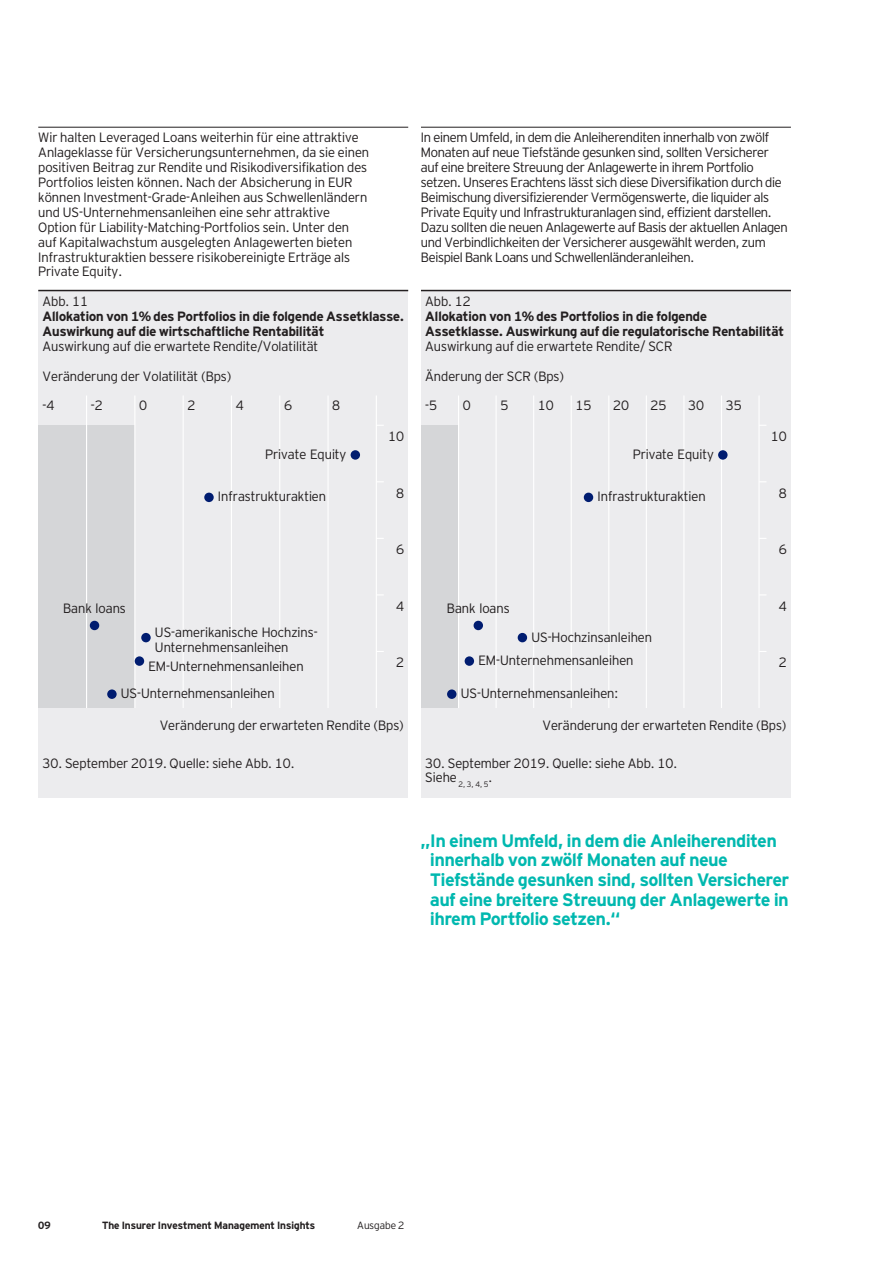
<style>
.page{position:relative;width:893px;height:1263px;background:#fff}
.page>*{position:absolute;margin:0;border:0;box-sizing:border-box;transform-origin:0 0}
._51_Body_Headings_9p{font:700 18px/19.6px "Invesco Interstate";color:#00b8af}
._9pt_3_5mm{font:300 13.5px/14.9px "Invesco Interstate";color:#231f20}
._9pt_3_5mm-2{font:300 13.5px/14.9px "Invesco Interstate";letter-spacing:-.02em;color:#231f20}
._9pt_3_5mm-3{font:700 13.5px/14.9px "Invesco Interstate";color:#231f20}
._14pt_5_25mm_1pt_Sol{font:700 10.5px "Invesco Interstate";color:#231f20}
._14pt_5_25mm_1pt_Sol-2{font:300 10.5px "Invesco Interstate";color:#231f20}
._9pt_3_5mm-4{font:300 7.8px "Invesco Interstate";color:#231f20}
.s1{font-weight:300}
</style>
<div class="page">
<hr style="left:38px;top:127px;width:370px;height:1px;background:#231f20">
<hr style="left:421px;top:127px;width:370px;height:1px;background:#231f20">
<div style="left:421px;top:291px;width:370px;height:506px;background:#ececee"></div>
<hr style="left:421px;top:290px;width:370px;height:1px;background:#231f20">
<div style="left:38px;top:291px;width:370px;height:506px;background:#ececee"></div>
<hr style="left:38px;top:290px;width:370px;height:1px;background:#231f20">
<div style="left:421px;top:425px;width:38px;height:283px;background:#d5d6d8"></div>
<hr style="left:758px;top:395px;width:2px;height:313px;background:#fff">
<hr style="left:646px;top:395px;width:1px;height:313px;background:#fff">
<hr style="left:608px;top:395px;width:1px;height:313px;background:#fff">
<hr style="left:571px;top:395px;width:1px;height:313px;background:#fff">
<hr style="left:533px;top:395px;width:1px;height:313px;background:#fff">
<hr style="left:496px;top:395px;width:1px;height:313px;background:#fff">
<hr style="left:458px;top:395px;width:1px;height:313px;background:#fff">
<hr style="left:721px;top:395px;width:1px;height:313px;background:#fff">
<hr style="left:683px;top:395px;width:1px;height:313px;background:#fff">
<div style="left:584px;top:493px;width:9px;height:9px;background:#001c70;border-radius:50%"></div>
<div style="left:518px;top:633px;width:9px;height:9px;background:#001c70;border-radius:50%"></div>
<div style="left:465px;top:656px;width:9px;height:10px;background:#001c70;border-radius:50%"></div>
<div style="left:447px;top:689px;width:9px;height:10px;background:#001c70;border-radius:50%"></div>
<div style="left:474px;top:621px;width:9px;height:9px;background:#001c70;border-radius:50%"></div>
<div style="left:718px;top:450px;width:10px;height:10px;background:#001c70;border-radius:50%"></div>
<div style="left:38px;top:425px;width:97px;height:283px;background:#d5d6d8"></div>
<hr style="left:376px;top:395px;width:1px;height:313px;background:#fff">
<hr style="left:327px;top:395px;width:2px;height:313px;background:#fff">
<hr style="left:279px;top:395px;width:1px;height:313px;background:#fff">
<hr style="left:231px;top:395px;width:1px;height:313px;background:#fff">
<hr style="left:183px;top:395px;width:1px;height:313px;background:#fff">
<hr style="left:134px;top:395px;width:1px;height:313px;background:#fff">
<hr style="left:86px;top:395px;width:1px;height:313px;background:#fff">
<div style="left:107px;top:689px;width:10px;height:10px;background:#001c70;border-radius:50%"></div>
<div style="left:135px;top:656px;width:9px;height:10px;background:#001c70;border-radius:50%"></div>
<div style="left:141px;top:633px;width:10px;height:9px;background:#001c70;border-radius:50%"></div>
<div style="left:90px;top:621px;width:9px;height:9px;background:#001c70;border-radius:50%"></div>
<div style="left:204px;top:493px;width:10px;height:9px;background:#001c70;border-radius:50%"></div>
<div style="left:351px;top:450px;width:9px;height:10px;background:#001c70;border-radius:50%"></div>
<p class="_9pt_3_5mm" style="left:38px;top:130px;width:332px">Wir halten Leveraged Loans weiterhin für eine attraktive Anlageklasse für Versicherungsunternehmen, da sie einen positiven Beitrag zur Rendite und Risikodiversifikation des Portfolios leisten können. Nach der Absicherung in EUR können Investment-Grade-Anleihen aus Schwellenländern und US-Unternehmensanleihen eine sehr attraktive Option für Liability-Matching-Portfolios sein. Unter den auf Kapitalwachstum ausgelegten Anlagewerten bieten Infrastrukturaktien bessere risikobereinigte Erträge als Private Equity.</p>
<p class="_9pt_3_5mm-2" style="left:421px;top:130px;width:368px">In einem Umfeld, in dem die Anleiherenditen innerhalb von zwölf Monaten auf neue Tiefstände gesunken sind, sollten Versicherer auf eine breitere Streuung der Anlagewerte in ihrem Portfolio setzen. Unseres Erachtens lässt sich diese Diversifikation durch die Beimischung diversifizierender Vermögenswerte, die liquider als Private Equity und Infrastrukturanlagen sind, effizient darstellen.<br>Dazu sollten die neuen Anlagewerte auf Basis der aktuellen Anlagen und Verbindlichkeiten der Versicherer ausgewählt werden, zum Beispiel Bank Loans und Schwellenländeranleihen.</p>
<p class="_9pt_3_5mm-3" style="left:425px;top:294px;width:360px"><span class="s1">Abb. 12<br></span>Allokation von 1% des Portfolios in die folgende Assetklasse. Auswirkung auf die regulatorische Rentabilität <span class="s1">Auswirkung auf die erwartete Rendite/ SCR</span></p>
<p class="_9pt_3_5mm" style="left:425px;top:368px;width:140px">Änderung der SCR (Bps)</p>
<p class="_9pt_3_5mm-3" style="left:43px;top:294px;width:363px"><span class="s1">Abb. 11<br></span>Allokation von 1% des Portfolios in die folgende Assetklasse.<br>Auswirkung auf die wirtschaftliche Rentabilität<br><span class="s1">Auswirkung auf die erwartete Rendite/Volatilität</span></p>
<p class="_9pt_3_5mm" style="left:43px;top:368px;width:190px">Veränderung der Volatilität (Bps)</p>
<p class="_9pt_3_5mm" style="left:43px;top:398px;width:13px">-4</p>
<p class="_9pt_3_5mm" style="left:91px;top:398px;width:13px">-2</p>
<p class="_9pt_3_5mm" style="left:139px;top:398px;width:9px">0</p>
<p class="_9pt_3_5mm" style="left:187px;top:398px;width:9px">2</p>
<p class="_9pt_3_5mm" style="left:236px;top:398px;width:9px">4</p>
<p class="_9pt_3_5mm" style="left:284px;top:398px;width:9px">6</p>
<p class="_9pt_3_5mm" style="left:332px;top:398px;width:9px">8</p>
<p class="_9pt_3_5mm" style="left:265px;top:447px;width:83px">Private Equity</p>
<p class="_9pt_3_5mm" style="left:218px;top:489px;width:110px">Infrastrukturaktien</p>
<p class="_9pt_3_5mm" style="left:425px;top:398px;width:13px">-5</p>
<p class="_9pt_3_5mm" style="left:463px;top:398px;width:9px">0</p>
<p class="_9pt_3_5mm" style="left:500px;top:398px;width:9px">5</p>
<p class="_9pt_3_5mm" style="left:538px;top:398px;width:17px">10</p>
<p class="_9pt_3_5mm" style="left:575px;top:398px;width:17px">15</p>
<p class="_9pt_3_5mm" style="left:613px;top:398px;width:17px">20</p>
<p class="_9pt_3_5mm" style="left:651px;top:398px;width:17px">25</p>
<p class="_9pt_3_5mm" style="left:688px;top:398px;width:17px">30</p>
<p class="_9pt_3_5mm" style="left:726px;top:398px;width:17px">35</p>
<p class="_9pt_3_5mm" style="left:388px;top:429px;width:17px">10</p>
<p class="_9pt_3_5mm" style="left:771px;top:429px;width:17px">10</p>
<p class="_9pt_3_5mm" style="left:396px;top:485px;width:9px">8</p>
<p class="_9pt_3_5mm" style="left:633px;top:447px;width:83px">Private Equity</p>
<p class="_9pt_3_5mm" style="left:597px;top:489px;width:110px">Infrastrukturaktien</p>
<p class="_9pt_3_5mm" style="left:779px;top:485px;width:9px">8</p>
<p class="_9pt_3_5mm" style="left:396px;top:542px;width:9px">6</p>
<p class="_9pt_3_5mm" style="left:779px;top:542px;width:9px">6</p>
<p class="_9pt_3_5mm" style="left:63px;top:601px;width:64px">Bank loans</p>
<p class="_9pt_3_5mm" style="left:155px;top:625px;width:164px">US-amerikanische Hochzins-<br>Unternehmensanleihen</p>
<p class="_9pt_3_5mm" style="left:121px;top:652px;width:184px;line-height:27.8px;text-indent:28px">EM-Unternehmensanleihen<br>US-Unternehmensanleihen</p>
<p class="_9pt_3_5mm" style="left:396px;top:598px;width:9px">4</p>
<p class="_9pt_3_5mm" style="left:396px;top:655px;width:9px">2</p>
<p class="_9pt_3_5mm" style="left:447px;top:601px;width:64px">Bank loans</p>
<p class="_9pt_3_5mm" style="left:478px;top:625px;width:175px;line-height:23.4px;text-indent:53px">US-Hochzinsanleihen<br>EM-Unternehmensanleihen</p>
<p class="_9pt_3_5mm" style="left:461px;top:686px;width:159px">US-Unternehmensanleihen:</p>
<p class="_9pt_3_5mm" style="left:779px;top:598px;width:9px">4</p>
<p class="_9pt_3_5mm" style="left:779px;top:655px;width:9px">2</p>
<p class="_9pt_3_5mm" style="left:160px;top:718px;width:246px">Veränderung der erwarteten Rendite (Bps)</p>
<p class="_9pt_3_5mm" style="left:542px;top:718px;width:246px">Veränderung der erwarteten Rendite (Bps)</p>
<p class="_9pt_3_5mm" style="left:43px;top:755px;width:253px">30. September 2019. Quelle: siehe Abb. 10.</p>
<p class="_9pt_3_5mm" style="left:425px;top:755px;width:253px">30. September 2019. Quelle: siehe Abb. 10.</p>
<p class="_9pt_3_5mm-4" style="left:425px;top:779px;width:69px"><sup>Siehe</sup> 2, 3, 4, 5<sup>.</sup></p>
<p class="_51_Body_Headings_9p" style="left:430px;top:830px;width:360px;text-indent:-9px">„In einem Umfeld, in dem die Anleiherenditen innerhalb von zwölf Monaten auf neue Tiefstände gesunken sind, sollten Versicherer auf eine breitere Streuung der Anlagewerte in ihrem Portfolio setzen.“</p>
<p class="_14pt_5_25mm_1pt_Sol" style="left:38px;top:1219px;width:14px">09</p>
<p class="_14pt_5_25mm_1pt_Sol" style="left:102px;top:1219px;width:215px">The Insurer Investment Management Insights</p>
<p class="_14pt_5_25mm_1pt_Sol-2" style="left:357px;top:1219px;width:49px">Ausgabe 2</p>
</div>
